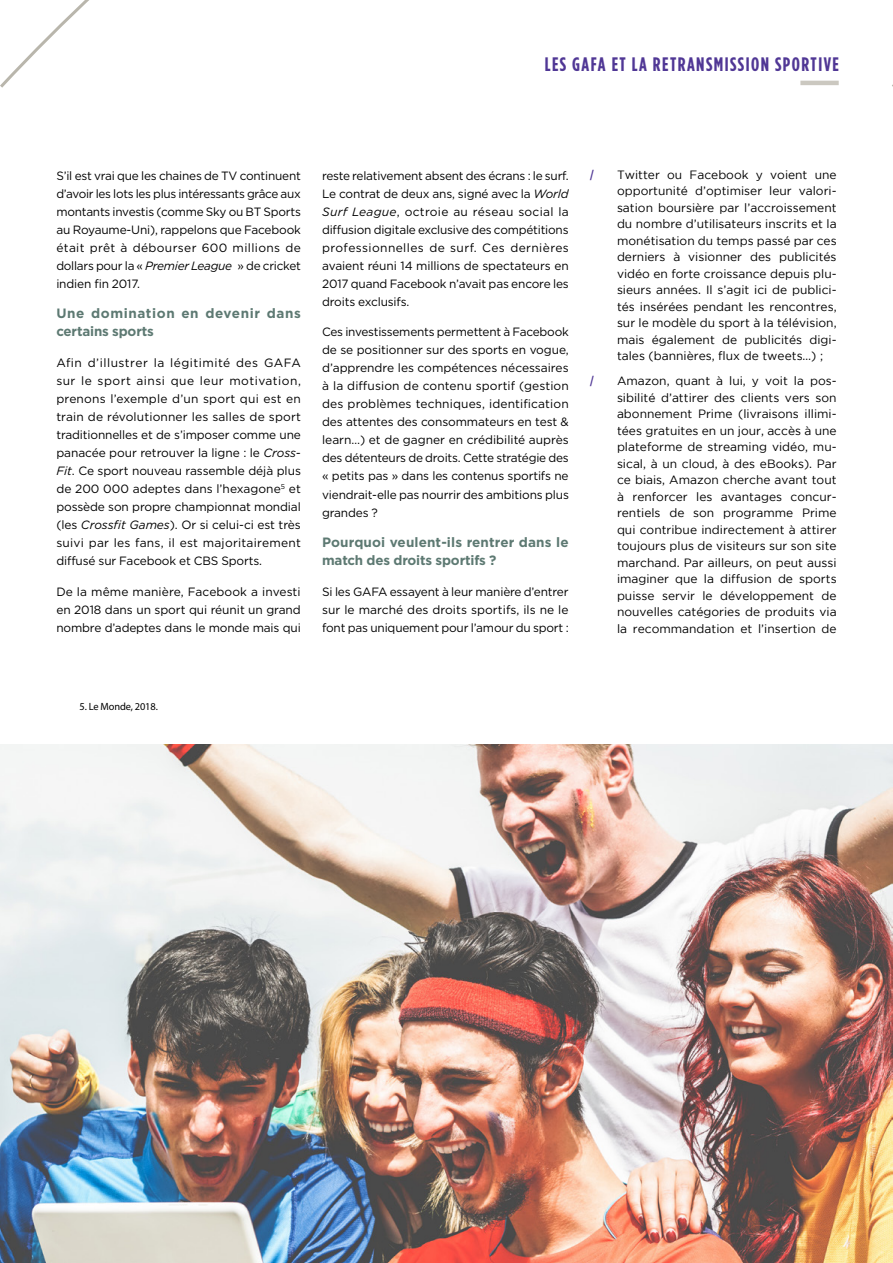
<style>
.page{position:relative;width:893px;height:1263px;background:#fff}
.page>*{position:absolute;margin:0;border:0;box-sizing:border-box;transform-origin:0 0}
.t1{font:700 19.5px "Gotham Condensed";letter-spacing:.075em;color:#503795}
.t2{font:700 13.5px/18px "Gotham";letter-spacing:.01em;color:#5d7972}
.t3{font:700 13.5px/18px "Gotham";letter-spacing:.045em;color:#5d7972}
.t4{font:12px/18px "Gotham";letter-spacing:-.01em;color:#000;text-align:justify}
.t5{font:12px/16.5px "Gotham";color:#000;text-align:justify}
.t6{font:700 12px "Gotham Condensed";color:#503795}
.t7{font:10.5px "Myriad Pro";letter-spacing:-.01em;color:#000}
.s1{font-style:italic}
</style>
<div class="page">
<svg style="left:0;top:0;width:89px;height:88px"></svg>
<hr style="left:800px;top:81px;width:39px;height:4px;background:#cbc8c0">
<img style="left:0;top:745px;width:893px;height:518px">
<h1 class="t1" style="left:545px;top:53px;width:296px">LES GAFA ET LA RETRANSMISSION SPORTIVE</h1>
<p class="t4" style="left:56px;top:166px;width:246px">S’il est vrai que les chaines de TV continuent d’avoir les lots les plus intéressants grâce aux montants investis (comme Sky ou BT Sports au Royaume-Uni), rappelons que Facebook était prêt à débourser 600 millions de dollars pour la « <span class="s1">Premier League</span> » de cricket indien fin 2017.</p>
<p class="t3" style="left:56px;top:305px;width:246px">Une domination en devenir dans certains sports</p>
<p class="t4" style="left:56px;top:354px;width:246px">Afin d’illustrer la légitimité des GAFA sur le sport ainsi que leur motivation, prenons l’exemple d’un sport qui est en train de révolutionner les salles de sport traditionnelles et de s’imposer comme une panacée pour retrouver la ligne : le <span class="s1">Cross-Fit</span>. Ce sport nouveau rassemble déjà plus de 200 000 adeptes dans l’hexagone<sup>5</sup> et possède son propre championnat mondial (les <span class="s1">Crossfit Games</span>). Or si celui-ci est très suivi par les fans, il est majoritairement diffusé sur Facebook et CBS Sports.</p>
<p class="t4" style="left:56px;top:582px;width:246px">De la même manière, Facebook a investi en 2018 dans un sport qui réunit un grand nombre d’adeptes dans le monde mais qui</p>
<p class="t4" style="left:322px;top:166px;width:248px">reste relativement absent des écrans : le surf.<br>Le contrat de deux ans, signé avec la <span class="s1">World Surf League</span>, octroie au réseau social la diffusion digitale exclusive des compétitions professionnelles de surf. Ces dernières avaient réuni 14 millions de spectateurs en 2017 quand Facebook n’avait pas encore les droits exclusifs.</p>
<p class="t4" style="left:322px;top:323px;width:248px">Ces investissements permettent à Facebook de se positionner sur des sports en vogue, d’apprendre les compétences nécessaires à la diffusion de contenu sportif (gestion des problèmes techniques, identification des attentes des consommateurs en test &amp; learn…) et de gagner en crédibilité auprès des détenteurs de droits. Cette stratégie des « petits pas » dans les contenus sportifs ne viendrait-elle pas nourrir des ambitions plus grandes ?</p>
<p class="t2" style="left:322px;top:533px;width:248px">Pourquoi veulent-ils rentrer dans le match des droits sportifs ?</p>
<p class="t4" style="left:322px;top:582px;width:248px">Si les GAFA essayent à leur manière d’entrer sur le marché des droits sportifs, ils ne le font pas uniquement pour l’amour du sport :</p>
<p class="t6" style="left:590px;top:168px;width:5px">/</p>
<p class="t5" style="left:617px;top:166px;width:221px">Twitter ou Facebook y voient une opportunité d’optimiser leur valori&shy;sation boursière par l’accroissement du nombre d’utilisateurs inscrits et la monétisation du temps passé par ces derniers à visionner des publicités vidéo en forte croissance depuis plu&shy;sieurs années. Il s’agit ici de publici&shy;tés insérées pendant les rencontres, sur le modèle du sport à la télévision, mais également de publicités digi&shy;tales (bannières, flux de tweets…) ;</p>
<p class="t6" style="left:590px;top:374px;width:5px">/</p>
<p class="t5" style="left:617px;top:373px;width:221px">Amazon, quant à lui, y voit la pos&shy;sibilité d’attirer des clients vers son abonnement Prime (livraisons illimi&shy;tées gratuites en un jour, accès à une plateforme de streaming vidéo, mu&shy;sical, à un cloud, à des eBooks). Par ce biais, Amazon cherche avant tout à renforcer les avantages concur&shy;rentiels de son programme Prime qui contribue indirectement à attirer toujours plus de visiteurs sur son site marchand. Par ailleurs, on peut aussi imaginer que la diffusion de sports puisse servir le développement de nouvelles catégories de produits via la recommandation et l’insertion de</p>
<p class="t7" style="left:80px;top:699px;width:80px">5. Le Monde, 2018.</p>
</div>
